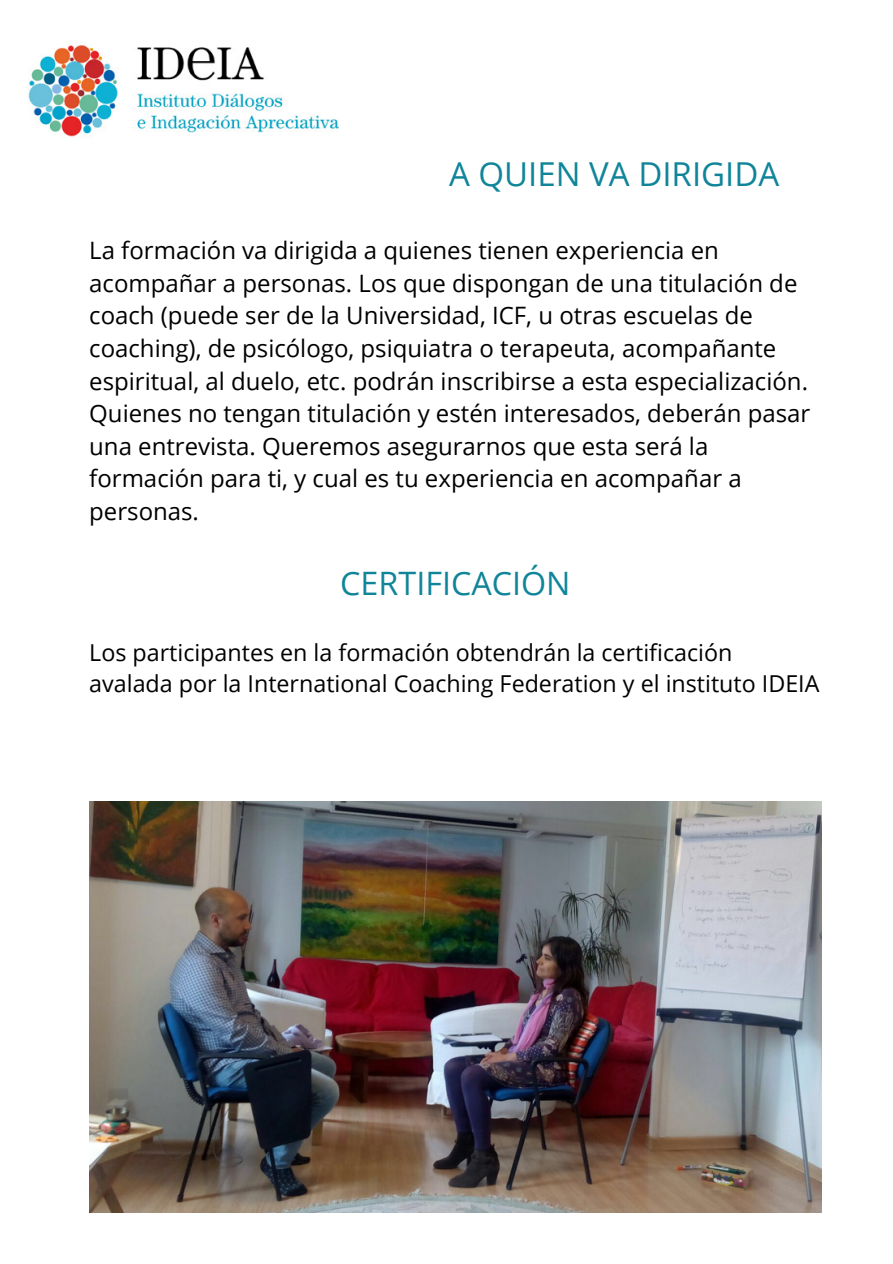
<style>
.page{position:relative;width:893px;height:1264px;background:#fff}
.page>*{position:absolute;margin:0;border:0;box-sizing:border-box;transform-origin:0 0}
.t1{font:33px "Open Sans";color:#108599}
.t2{font:32.25px "Open Sans";color:#108599}
.t3{font:24px/32.5px "Open Sans";color:#000}
.t4{font:23.25px/31.5px "Open Sans";color:#000}
</style>
<div class="page">
<img style="left:29px;top:45px;width:309px;height:92px">
<img style="left:89px;top:802px;width:732px;height:410px">
<p class="t1" style="left:449px;top:151px;width:331px">A QUIEN VA DIRIGIDA</p>
<p class="t3" style="left:89px;top:233px;width:722px">La formación va dirigida a quienes tienen experiencia en acompañar a personas. Los que dispongan de una titulación de coach (puede ser de la Universidad, ICF, u otras escuelas de coaching), de psicólogo, psiquiatra o terapeuta, acompañante espiritual, al duelo, etc. podrán inscribirse a esta especialización.<br>Quienes no tengan titulación y estén interesados, deberán pasar una entrevista. Queremos asegurarnos que esta será la formación para ti, y cual es tu experiencia en acompañar a personas.</p>
<p class="t2" style="left:340px;top:561px;width:232px">CERTIFICACIÓN</p>
<p class="t4" style="left:89px;top:636px;width:731px">Los participantes en la formación obtendrán la certificación avalada por la International Coaching Federation y el instituto IDEIA</p>
</div>
